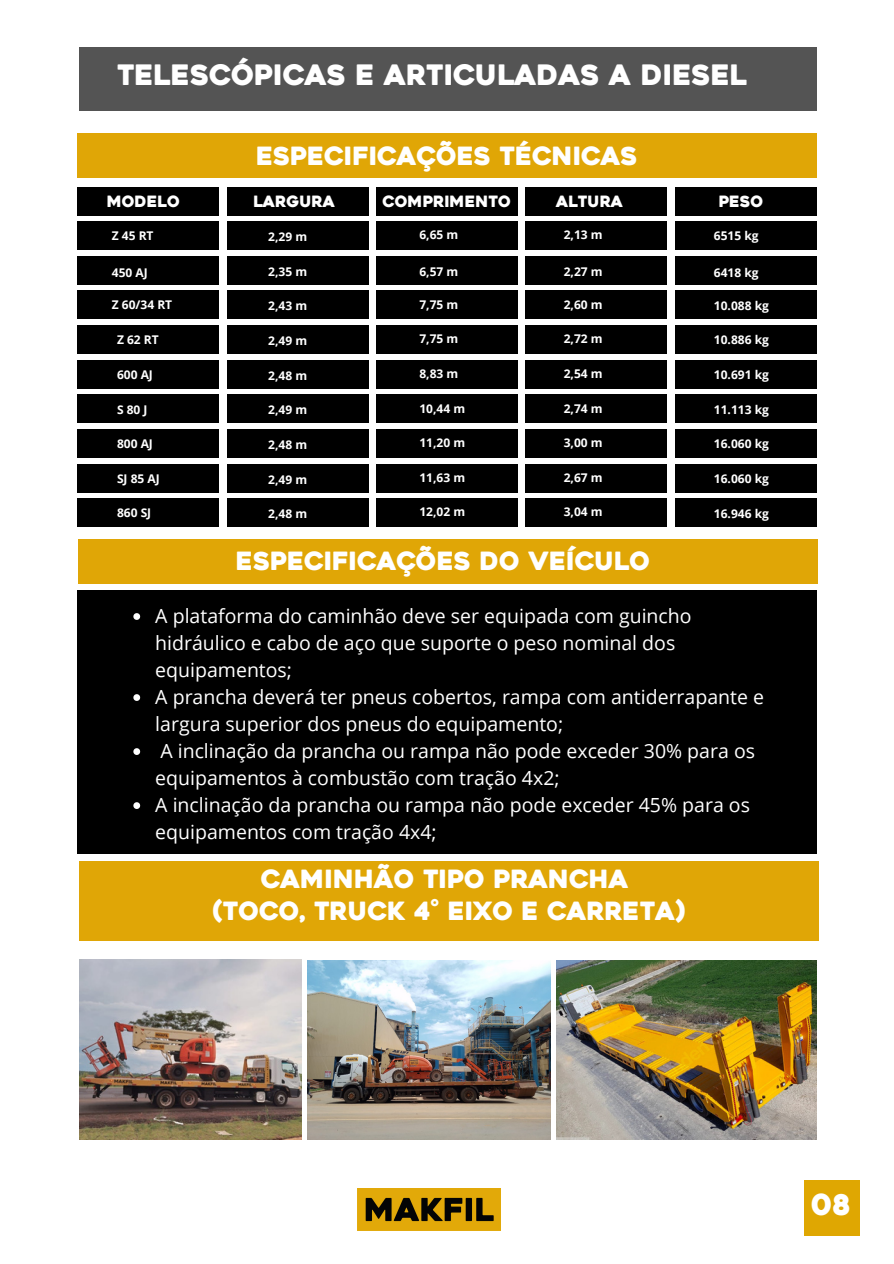
<style>
.page{position:relative;width:894px;height:1264px;background:#fff}
.page>*{position:absolute;margin:0;border:0;box-sizing:border-box;transform-origin:0 0}
.t1{font:28.8px "Heavitas";color:#fff}
.t2{font:28.05px "Heavitas";color:#fff}
.t3{font:25.05px "Heavitas";color:#fff}
.t4{font:19.5px/27px "Open Sans";color:#fff}
.t5{font:15.45px "Heavitas";color:#fff}
.t6{font:700 12px "Open Sans";color:#fff}
</style>
<div class="page">
<div style="left:77px;top:133px;width:739px;height:44px;background:#e0a606"></div>
<img style="left:357px;top:1188px;width:143px;height:42px">
<div style="left:77px;top:187px;width:142px;height:28px;background:#000"></div>
<div style="left:227px;top:187px;width:141px;height:28px;background:#000"></div>
<div style="left:376px;top:187px;width:141px;height:28px;background:#000"></div>
<div style="left:525px;top:187px;width:142px;height:28px;background:#000"></div>
<div style="left:674px;top:187px;width:142px;height:28px;background:#000"></div>
<div style="left:77px;top:221px;width:142px;height:29px;background:#000"></div>
<div style="left:227px;top:221px;width:141px;height:29px;background:#000"></div>
<div style="left:376px;top:221px;width:141px;height:29px;background:#000"></div>
<div style="left:525px;top:221px;width:142px;height:29px;background:#000"></div>
<div style="left:674px;top:221px;width:142px;height:29px;background:#000"></div>
<div style="left:77px;top:256px;width:142px;height:28px;background:#000"></div>
<div style="left:227px;top:256px;width:141px;height:28px;background:#000"></div>
<div style="left:376px;top:256px;width:141px;height:28px;background:#000"></div>
<div style="left:525px;top:256px;width:142px;height:28px;background:#000"></div>
<div style="left:674px;top:256px;width:142px;height:28px;background:#000"></div>
<div style="left:77px;top:291px;width:142px;height:28px;background:#000"></div>
<div style="left:227px;top:291px;width:141px;height:28px;background:#000"></div>
<div style="left:376px;top:291px;width:141px;height:28px;background:#000"></div>
<div style="left:525px;top:291px;width:142px;height:28px;background:#000"></div>
<div style="left:674px;top:291px;width:142px;height:28px;background:#000"></div>
<div style="left:77px;top:325px;width:142px;height:29px;background:#000"></div>
<div style="left:227px;top:325px;width:141px;height:29px;background:#000"></div>
<div style="left:376px;top:325px;width:141px;height:29px;background:#000"></div>
<div style="left:525px;top:325px;width:142px;height:29px;background:#000"></div>
<div style="left:674px;top:325px;width:142px;height:29px;background:#000"></div>
<div style="left:77px;top:360px;width:142px;height:28px;background:#000"></div>
<div style="left:227px;top:360px;width:141px;height:28px;background:#000"></div>
<div style="left:376px;top:360px;width:141px;height:28px;background:#000"></div>
<div style="left:525px;top:360px;width:142px;height:28px;background:#000"></div>
<div style="left:674px;top:360px;width:142px;height:28px;background:#000"></div>
<div style="left:77px;top:395px;width:142px;height:28px;background:#000"></div>
<div style="left:227px;top:395px;width:141px;height:28px;background:#000"></div>
<div style="left:376px;top:395px;width:141px;height:28px;background:#000"></div>
<div style="left:525px;top:395px;width:142px;height:28px;background:#000"></div>
<div style="left:674px;top:395px;width:142px;height:28px;background:#000"></div>
<div style="left:77px;top:429px;width:142px;height:29px;background:#000"></div>
<div style="left:227px;top:429px;width:141px;height:29px;background:#000"></div>
<div style="left:376px;top:429px;width:141px;height:29px;background:#000"></div>
<div style="left:525px;top:429px;width:142px;height:29px;background:#000"></div>
<div style="left:674px;top:429px;width:142px;height:29px;background:#000"></div>
<div style="left:77px;top:464px;width:142px;height:28px;background:#000"></div>
<div style="left:227px;top:464px;width:141px;height:28px;background:#000"></div>
<div style="left:376px;top:464px;width:141px;height:28px;background:#000"></div>
<div style="left:525px;top:464px;width:142px;height:28px;background:#000"></div>
<div style="left:674px;top:464px;width:142px;height:28px;background:#000"></div>
<div style="left:77px;top:498px;width:142px;height:29px;background:#000"></div>
<div style="left:227px;top:498px;width:141px;height:29px;background:#000"></div>
<div style="left:376px;top:498px;width:141px;height:29px;background:#000"></div>
<div style="left:525px;top:498px;width:142px;height:29px;background:#000"></div>
<div style="left:674px;top:498px;width:142px;height:29px;background:#000"></div>
<div style="left:79px;top:860px;width:739px;height:80px;background:#e0a606"></div>
<img style="left:307px;top:960px;width:243px;height:179px">
<div style="left:79px;top:47px;width:737px;height:64px;background:#545454"></div>
<div style="left:78px;top:539px;width:739px;height:44px;background:#e0a606"></div>
<div style="left:77px;top:590px;width:739px;height:264px;background:#000"></div>
<img style="left:79px;top:959px;width:222px;height:180px">
<img style="left:556px;top:960px;width:260px;height:179px">
<svg style="left:133px;top:613px;width:7px;height:7px"></svg>
<svg style="left:133px;top:694px;width:7px;height:7px"></svg>
<svg style="left:133px;top:748px;width:7px;height:7px"></svg>
<svg style="left:133px;top:802px;width:7px;height:7px"></svg>
<div style="left:804px;top:1179px;width:55px;height:56px;background:#dfa702"></div>
<p class="t2" style="left:117px;top:64px;width:631px">TELESCÓPICAS E ARTICULADAS A DIESEL</p>
<p class="t3" style="left:256px;top:146px;width:383px">ESPECIFICAÇÕES TÉCNICAS</p>
<p class="t5" style="left:107px;top:195px;width:75px">MODELO</p>
<p class="t5" style="left:253px;top:195px;width:83px">LARGURA</p>
<p class="t5" style="left:382px;top:195px;width:130px">COMPRIMENTO</p>
<p class="t5" style="left:556px;top:195px;width:68px">ALTURA</p>
<p class="t5" style="left:718px;top:195px;width:46px">PESO</p>
<p class="t6" style="left:112px;top:227px;width:43px">Z 45 RT</p>
<p class="t6" style="left:112px;top:264px;width:37px">450 AJ</p>
<p class="t6" style="left:112px;top:296px;width:62px">Z 60/34 RT</p>
<p class="t6" style="left:117px;top:331px;width:43px">Z 62 RT</p>
<p class="t6" style="left:117px;top:366px;width:37px">600 AJ</p>
<p class="t6" style="left:117px;top:401px;width:32px">S 80 J</p>
<p class="t6" style="left:117px;top:435px;width:37px">800 AJ</p>
<p class="t6" style="left:117px;top:470px;width:44px">SJ 85 AJ</p>
<p class="t6" style="left:117px;top:504px;width:36px">860 SJ</p>
<p class="t6" style="left:563px;top:226px;width:40px">2,13 m</p>
<p class="t6" style="left:563px;top:263px;width:40px">2,27 m</p>
<p class="t6" style="left:563px;top:296px;width:40px">2,60 m</p>
<p class="t6" style="left:563px;top:330px;width:40px">2,72 m</p>
<p class="t6" style="left:563px;top:365px;width:40px">2,54 m</p>
<p class="t6" style="left:563px;top:400px;width:40px">2,74 m</p>
<p class="t6" style="left:563px;top:434px;width:40px">3,00 m</p>
<p class="t6" style="left:563px;top:469px;width:40px">2,67 m</p>
<p class="t6" style="left:563px;top:503px;width:40px">3,04 m</p>
<p class="t6" style="left:419px;top:226px;width:40px">6,65 m</p>
<p class="t6" style="left:419px;top:263px;width:40px">6,57 m</p>
<p class="t6" style="left:419px;top:296px;width:40px">7,75 m</p>
<p class="t6" style="left:419px;top:330px;width:40px">7,75 m</p>
<p class="t6" style="left:419px;top:365px;width:40px">8,83 m</p>
<p class="t6" style="left:419px;top:400px;width:47px">10,44 m</p>
<p class="t6" style="left:419px;top:434px;width:47px">11,20 m</p>
<p class="t6" style="left:419px;top:469px;width:47px">11,63 m</p>
<p class="t6" style="left:419px;top:503px;width:47px">12,02 m</p>
<p class="t6" style="left:713px;top:227px;width:46px">6515 kg</p>
<p class="t6" style="left:713px;top:264px;width:46px">6418 kg</p>
<p class="t6" style="left:713px;top:297px;width:56px">10.088 kg</p>
<p class="t6" style="left:713px;top:331px;width:56px">10.886 kg</p>
<p class="t6" style="left:713px;top:366px;width:56px">10.691 kg</p>
<p class="t6" style="left:713px;top:401px;width:56px">11.113 kg</p>
<p class="t6" style="left:713px;top:435px;width:56px">16.060 kg</p>
<p class="t6" style="left:713px;top:470px;width:56px">16.060 kg</p>
<p class="t6" style="left:713px;top:504px;width:56px">16.946 kg</p>
<p class="t6" style="left:268px;top:228px;width:40px">2,29 m</p>
<p class="t6" style="left:268px;top:263px;width:40px">2,35 m</p>
<p class="t6" style="left:268px;top:297px;width:40px">2,43 m</p>
<p class="t6" style="left:268px;top:332px;width:40px">2,49 m</p>
<p class="t6" style="left:268px;top:367px;width:40px">2,48 m</p>
<p class="t6" style="left:268px;top:401px;width:40px">2,49 m</p>
<p class="t6" style="left:268px;top:436px;width:40px">2,48 m</p>
<p class="t6" style="left:268px;top:471px;width:40px">2,49 m</p>
<p class="t6" style="left:268px;top:504px;width:40px">2,48 m</p>
<p class="t3" style="left:236px;top:551px;width:416px">ESPECIFICAÇÕES DO VEÍCULO</p>
<p class="t4" style="left:155px;top:602px;width:537px">A plataforma do caminhão deve ser equipada com guincho hidráulico e cabo de aço que suporte o peso nominal dos equipamentos;</p>
<h2 class="t4" style="left:155px;top:683px;width:610px">A prancha deverá ter pneus cobertos, rampa com antiderrapante e largura superior dos pneus do equipamento;</h2>
<p class="t4" style="left:155px;top:737px;width:601px">A inclinação da prancha ou rampa não pode exceder 30% para os equipamentos à combustão com tração 4x2;</p>
<p class="t4" style="left:155px;top:791px;width:596px">A inclinação da prancha ou rampa não pode exceder 45% para os equipamentos com tração 4x4;</p>
<p class="t3" style="left:261px;top:869px;width:369px">CAMINHÃO TIPO PRANCHA</p>
<p class="t3" style="left:213px;top:900px;width:473px">(TOCO, TRUCK 4° EIXO E CARRETA)</p>
<p class="t1" style="left:810px;top:1192px;width:41px">08</p>
</div>
